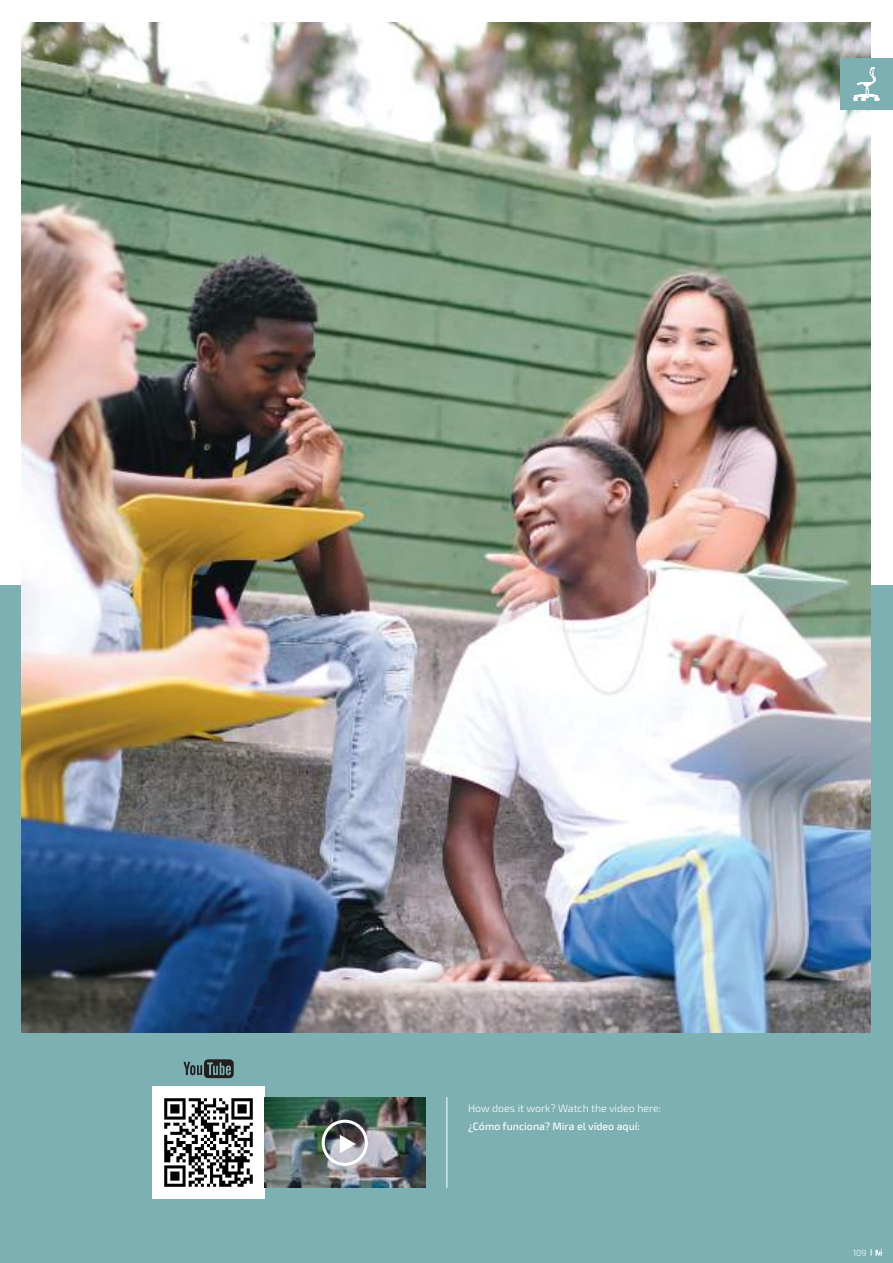
<style>
.page{position:relative;width:893px;height:1263px;background:#fff}
.page>*{position:absolute;margin:0;border:0;box-sizing:border-box;transform-origin:0 0}
.t1{font:300 10.65px "Exo 2";color:#fff}
.t2{font:500 10.65px "Exo 2";color:#fff}
.t3{font:300 8.85px "Exo 2";color:#fff}
</style>
<div class="page">
<div style="left:1px;top:585px;width:892px;height:678px;background:#7db0b2"></div>
<img style="left:22px;top:22px;width:849px;height:1010px">
<img style="left:152px;top:1087px;width:112px;height:112px">
<img style="left:264px;top:1097px;width:161px;height:91px">
<div style="left:322px;top:1120px;width:46px;height:46px;border:3px solid #fff;border-radius:50%"></div>
<svg style="left:340px;top:1135px;width:16px;height:18px"></svg>
<svg style="left:183px;top:1059px;width:51px;height:19px"></svg>
<hr style="left:447px;top:1097px;width:1px;height:91px;background:#fff">
<div style="left:841px;top:58px;width:52px;height:52px;background:#7db0b2"></div>
<svg style="left:854px;top:67px;width:25px;height:33px"></svg>
<svg style="left:871px;top:1249px;width:11px;height:6px"></svg>
<p class="t1" style="left:468px;top:1102px;width:195px">How does it work? Watch the video here:</p>
<p class="t2" style="left:468px;top:1120px;width:173px">¿Cómo funciona? Mira el vídeo aquí:</p>
<p class="t3" style="left:853px;top:1247px;width:15px">109</p>
</div>
